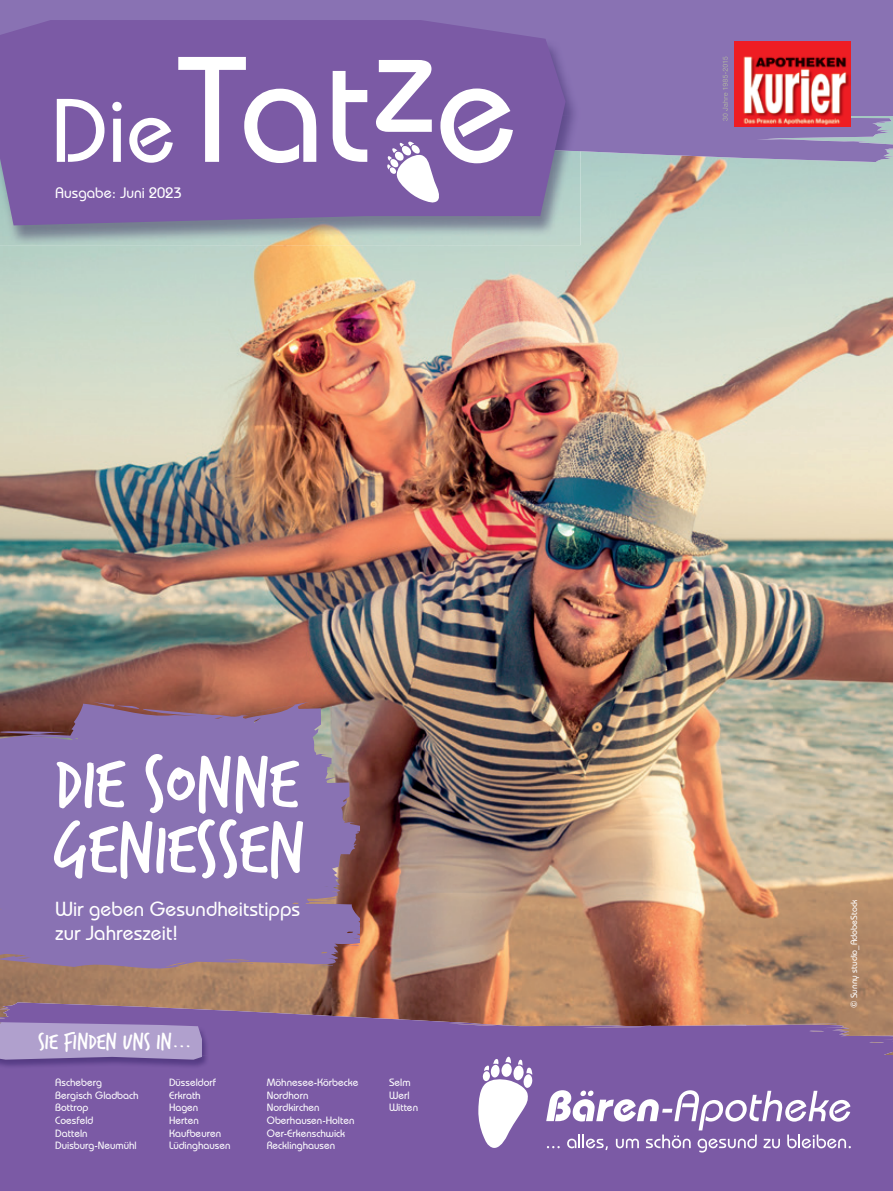
<style>
.page{position:relative;width:893px;height:1191px;background:#fff}
.page>*{position:absolute;margin:0;border:0;box-sizing:border-box;transform-origin:0 0}
.t1{font:500 150px "Bauhaus IT Cby BT";letter-spacing:.005em;color:#fff}
.t2{font:78px/65.2px "Trash Hand";color:#fff}
.t3{font:24px "Trash Hand";color:#fff}
.t4{font:500 20.25px/24.3px "Bauhaus IT Cby BT";color:#fff}
.t5{font:500 15px "Bauhaus IT Cby BT";color:#fff}
.t6{font:500 10.5px/12.6px "Bauhaus IT Cby BT";color:#fff}
.t7{font:500 9px "Bauhaus IT Cby BT";color:#fff}
.s1{font-size:90px}
</style>
<div class="page">
<img style="left:0;top:162px;width:893px;height:840px">
<svg style="left:0;top:1002px;width:893px;height:53px;background:#8d6588"></svg>
<div style="left:0;top:1055px;width:893px;height:136px;background:#7b5aa5"></div>
<svg style="left:580px;top:116px;width:313px;height:46px;background:#9180b4"></svg>
<div style="left:0;top:0;width:893px;height:116px;background:#8972b3"></div>
<img style="left:0;top:151px;width:580px;height:94px">
<img style="left:566px;top:85px;width:14px;height:66px">
<div style="left:0;top:20px;width:566px;height:205px;background:#7b5aa5"></div>
<svg style="left:387px;top:141px;width:53px;height:62px"></svg>
<svg style="left:723px;top:57px;width:5px;height:64px"></svg>
<div style="left:734px;top:41px;width:117px;height:85px;background:#ee1c25"></div>
<img style="left:743px;top:56px;width:106px;height:69px">
<img style="left:0;top:1022px;width:210px;height:44px">
<svg style="left:0;top:1022px;width:202px;height:37px;background:#aa99c9"></svg>
<svg style="left:478px;top:1056px;width:55px;height:92px"></svg>
<svg style="left:546px;top:1090px;width:305px;height:62px"></svg>
<svg style="left:0;top:776px;width:360px;height:197px;background:#956f7b"></svg>
<svg style="left:0;top:701px;width:331px;height:259px;background:#8970ab"></svg>
<h1 class="t1" style="left:51px;top:17px;width:468px"><span class="s1">Die</span>Tatze</h1>
<h3 class="t5" style="left:55px;top:183px;width:128px">Ausgabe: Juni 2023</h3>
<h2 class="t2" style="left:55px;top:754px;width:251px">DIE SONNE<br>GENIESSEN</h2>
<h3 class="t4" style="left:55px;top:896px;width:246px">Wir geben Gesundheitstipps zur Jahreszeit!</h3>
<h3 class="t3" style="left:38px;top:1030px;width:154px">SIE FINDEN UNS IN...</h3>
<p class="t6" style="left:55px;top:1076px;width:85px">Ascheberg<br>Bergisch Gladbach<br>Bottrop<br>Coesfeld<br>Datteln<br>Duisburg-Neumühl</p>
<p class="t6" style="left:169px;top:1076px;width:63px">Düsseldorf<br>Erkrath<br>Hagen<br>Herten<br>Kaufbeuren<br>Lüdinghausen</p>
<p class="t6" style="left:267px;top:1076px;width:93px">Möhnesee-Körbecke<br>Nordhorn<br>Nordkirchen<br>Oberhausen-Holten<br>Oer-Erkenschwick<br>Recklinghausen</p>
<p class="t6" style="left:389px;top:1076px;width:31px">Selm<br>Werl<br>Witten</p>
<p class="t7" style="left:849px;top:1008px;width:110px;rotate:-90deg">© Sunny studio_AdobeStock</p>
</div>
